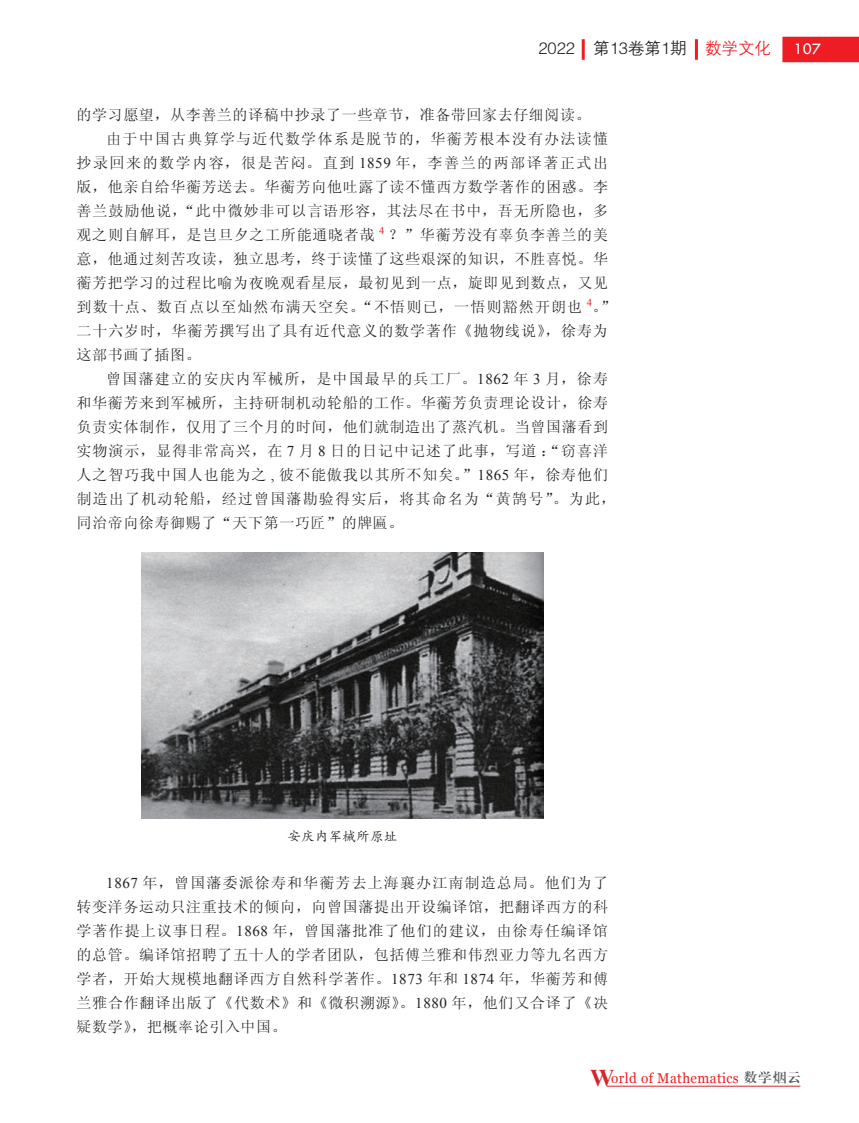
<style>
.page{position:relative;width:859px;height:1123px;background:#fff}
.page>*{position:absolute;margin:0;border:0;box-sizing:border-box;transform-origin:0 0}
.t1{font:16.5px "FZZDXK GBK1 0";color:#231f20}
.t2{font:16.5px "Tw Cen";color:#fff}
.t3{font:15px/24px "Sim Sun";letter-spacing:.05em;color:#231f20;text-align:justify}
.t4{font:15px "Sim Sun";letter-spacing:.08em;color:#231f20}
.t5{font:15px "Sim Sun";letter-spacing:.075em;color:#231f20}
.t6{font:15px "Sim Sun";letter-spacing:.105em;color:#231f20}
.t7{font:15px "Sim Sun";letter-spacing:.085em;color:#231f20}
.t8{font:14.1px "Georgia";letter-spacing:.03em;color:#ee1d23;scale:.95 1}
.t9{font:13.5px "FZKTK GBK1 0";letter-spacing:.02em;color:#231f20}
.s1{color:#ee1d23}
.s2{font-family:"Times New Roman"}
.s3{font-family:"Times New Roman";font-weight:700;font-size:24px;color:#d5252e}
.s4{font-family:"FZXBSK GBK1 0";font-size:13.05px;color:#57585a}
</style>
<div class="page">
<hr style="left:607px;top:1085px;width:193px;height:1px;background:#d5252e">
<div style="left:782px;top:37px;width:77px;height:25px;background:#ee1d23"></div>
<hr style="left:695px;top:39px;width:3px;height:21px;background:#ee1d23">
<hr style="left:582px;top:39px;width:3px;height:21px;background:#ee1d23">
<img style="left:141px;top:552px;width:402px;height:266px">
<p class="t1" style="left:538px;top:40px;width:234px">2022 第13卷第1期 <span class="s1">数学文化</span></p>
<p class="t2" style="left:794px;top:39px;width:29px">107</p>
<p class="t3" style="left:77px;top:103px;width:516px">的学习愿望，从李善兰的译稿中抄录了一些章节，准备带回家去仔细阅读。</p>
<p class="t7" style="left:106px;top:131px;width:503px">由于中国古典算学与近代数学体系是脱节的，华蘅芳根本没有办法读懂</p>
<p class="t6" style="left:77px;top:155px;width:533px">抄录回来的数学内容，很是苦闷。直到 <span class="s2">1859</span> 年，李善兰的两部译著正式出</p>
<p class="t3" style="left:77px;top:175px;width:533px">版，他亲自给华蘅芳送去。华蘅芳向他吐露了读不懂西方数学著作的困惑。李</p>
<p class="t3" style="left:77px;top:199px;width:533px">善兰鼓励他说，“此中微妙非可以言语形容，其法尽在书中，吾无所隐也，多</p>
<p class="t3" style="left:77px;top:223px;width:533px">观之则自解耳，是岂旦夕之工所能通晓者哉 <sup>4</sup> ？”华蘅芳没有辜负李善兰的美</p>
<p class="t3" style="left:77px;top:247px;width:533px">意，他通过刻苦攻读，独立思考，终于读懂了这些艰深的知识，不胜喜悦。华</p>
<p class="t3" style="left:77px;top:271px;width:533px">蘅芳把学习的过程比喻为夜晚观看星辰，最初见到一点，旋即见到数点，又见</p>
<p class="t5" style="left:77px;top:299px;width:540px">到数十点、数百点以至灿然布满天空矣。“不悟则已，一悟则豁然开朗也 <sup>4</sup>。”</p>
<p class="t3" style="left:77px;top:319px;width:533px">二十六岁时，华蘅芳撰写出了具有近代意义的数学著作《抛物线说》，徐寿为</p>
<p class="t3" style="left:77px;top:343px;width:126px">这部书画了插图。</p>
<p class="t4" style="left:106px;top:371px;width:503px">曾国藩建立的安庆内军械所，是中国最早的兵工厂。<span class="s2">1862</span> 年 <span class="s2">3</span> 月，徐寿</p>
<p class="t3" style="left:77px;top:391px;width:533px">和华蘅芳来到军械所，主持研制机动轮船的工作。华蘅芳负责理论设计，徐寿</p>
<p class="t3" style="left:77px;top:415px;width:533px">负责实体制作，仅用了三个月的时间，他们就制造出了蒸汽机。当曾国藩看到</p>
<p class="t3" style="left:77px;top:439px;width:533px">实物演示，显得非常高兴，在 <span class="s2">7</span> 月 <span class="s2">8</span> 日的日记中记述了此事，写道：“窃喜洋</p>
<p class="t3" style="left:77px;top:463px;width:533px">人之智巧我中国人也能为之 <span class="s2">,</span> 彼不能傲我以其所不知矣。”<span class="s2">1865</span> 年，徐寿他们</p>
<p class="t4" style="left:77px;top:491px;width:541px">制造出了机动轮船，经过曾国藩勘验得实后，将其命名为“黄鹄号”。为此，</p>
<p class="t3" style="left:77px;top:511px;width:329px">同治帝向徐寿御赐了“天下第一巧匠”的牌匾。</p>
<p class="t9" style="left:287px;top:829px;width:111px">安庆内军械所原址</p>
<p class="t3" style="left:77px;top:871px;width:533px;text-indent:30px"><span class="s2">1867</span> 年，曾国藩委派徐寿和华蘅芳去上海襄办江南制造总局。他们为了转变洋务运动只注重技术的倾向，向曾国藩提出开设编译馆，把翻译西方的科学著作提上议事日程。<span class="s2">1868</span> 年，曾国藩批准了他们的建议，由徐寿任编译馆的总管。编译馆招聘了五十人的学者团队，包括傅兰雅和伟烈亚力等九名西方学者，开始大规模地翻译西方自然科学著作。<span class="s2">1873</span> 年和 <span class="s2">1874</span> 年，华蘅芳和傅兰雅合作翻译出版了《代数术》和《微积溯源》。<span class="s2">1880</span> 年，他们又合译了《决疑数学》，把概率论引入中国。</p>
<p class="t8" style="left:590px;top:1067px;width:223px"><span class="s3">W</span>orld of Mathematics <span class="s4">数学烟云</span></p>
</div>
